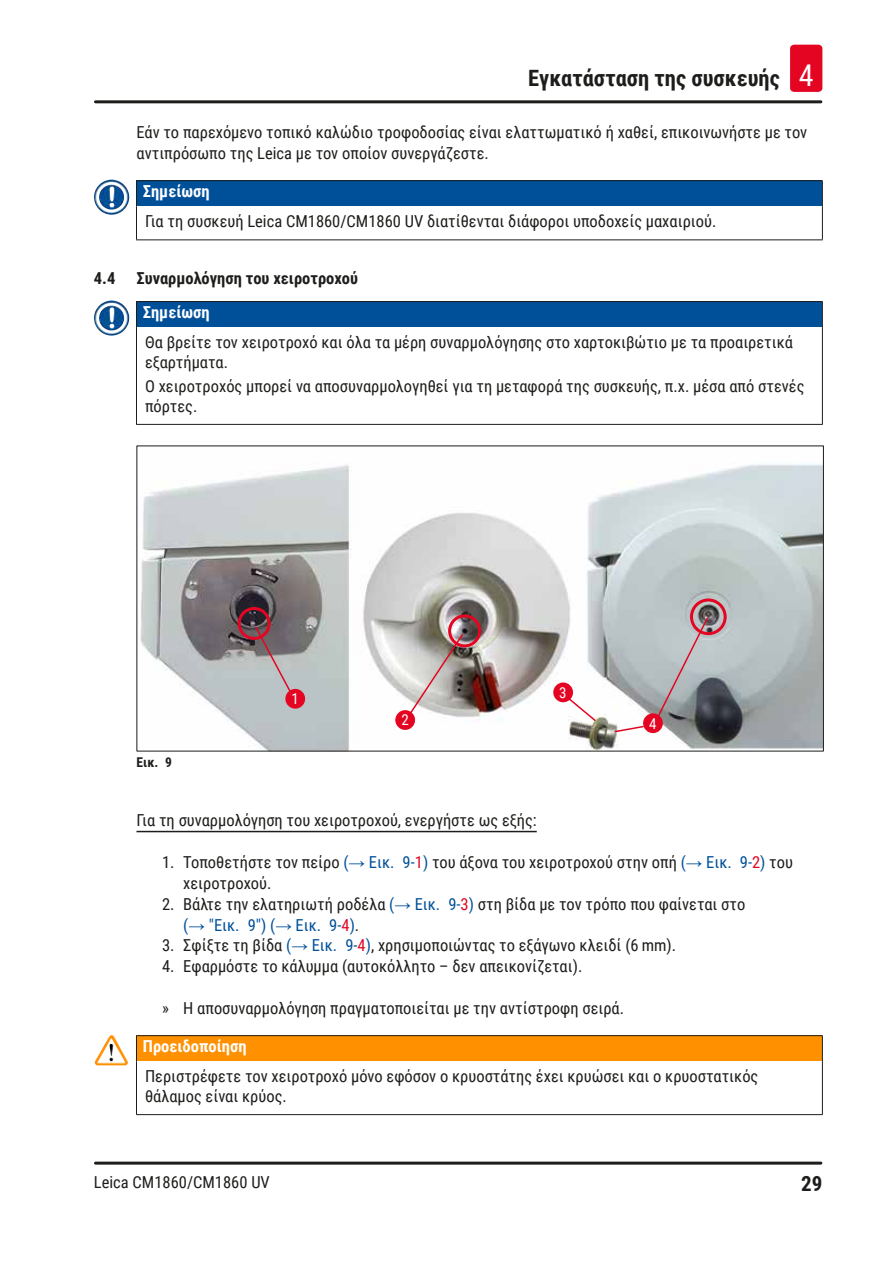
<style>
.page{position:relative;width:893px;height:1263px;background:#fff}
.page>*{position:absolute;margin:0;border:0;box-sizing:border-box;transform-origin:0 0}
.t1{font:700 22.5px "Roboto Condensed";color:#1d1d1b}
.t2{font:700 21px "Roboto Condensed";color:#1d1d1b}
.Description_text{font:16.5px/20.9px "Roboto Condensed";color:#1d1d1b}
.Source_of_danger{font:16.5px/19.8px "Roboto Condensed";color:#1d1d1b}
.I_Topic{font:16.5px "Roboto Condensed";color:#1d1d1b}
.t3{font:700 16.5px "Roboto Condensed";color:#1d1d1b}
.Signalword__no_use_a{font:700 16.5px "Roboto Condensed";color:#fff}
.t4{font:15px "Roboto Condensed";color:#fff}
.t5{font:700 13.5px "Roboto Condensed";color:#1d1d1b}
.s1{font-weight:400;font-size:30px;color:#fff}
.s2{color:#005099}
.s3{font-family:"Arial";color:#005099}
.s4{color:#e40522}
</style>
<div class="page">
<hr style="left:95px;top:100px;width:726px;height:3px;background:#1d1d1b">
<hr style="left:95px;top:1161px;width:726px;height:3px;background:#1d1d1b">
<div style="left:790px;top:45px;width:32px;height:47px;background:#e40522;border-radius:4px"></div>
<hr style="left:136px;top:831px;width:401px;height:1px;background:#1d1d1b">
<div style="left:136px;top:181px;width:686px;height:25px;background:#005099"></div>
<hr style="left:136px;top:206px;width:1px;height:33px;background:#1d1d1b">
<hr style="left:822px;top:206px;width:1px;height:33px;background:#1d1d1b">
<hr style="left:136px;top:239px;width:687px;height:1px;background:#1d1d1b">
<hr style="left:136px;top:180px;width:687px;height:1px;background:#1d1d1b">
<svg style="left:136px;top:181px;width:1px;height:25px"></svg>
<svg style="left:822px;top:181px;width:1px;height:25px"></svg>
<img style="left:94px;top:180px;width:26px;height:35px">
<div style="left:136px;top:302px;width:686px;height:25px;background:#005099"></div>
<hr style="left:136px;top:327px;width:1px;height:97px;background:#1d1d1b">
<hr style="left:822px;top:327px;width:1px;height:97px;background:#1d1d1b">
<hr style="left:136px;top:424px;width:687px;height:1px;background:#1d1d1b">
<hr style="left:136px;top:301px;width:687px;height:1px;background:#1d1d1b">
<svg style="left:136px;top:302px;width:1px;height:25px"></svg>
<svg style="left:822px;top:302px;width:1px;height:25px"></svg>
<img style="left:94px;top:300px;width:26px;height:36px">
<img style="left:140px;top:464px;width:682px;height:285px">
<svg style="left:254px;top:625px;width:39px;height:69px;background:#9c9497"></svg>
<svg style="left:405px;top:633px;width:59px;height:87px;background:#bab2af"></svg>
<svg style="left:655px;top:616px;width:54px;height:105px;background:#a6a7aa"></svg>
<svg style="left:613px;top:725px;width:32px;height:8px"></svg>
<svg style="left:567px;top:696px;width:30px;height:26px"></svg>
<div style="left:238px;top:607px;width:33px;height:33px;border:3px solid #e40522;border-radius:50%"></div>
<div style="left:448px;top:614px;width:33px;height:33px;border:3px solid #e40522;border-radius:50%"></div>
<div style="left:690px;top:598px;width:37px;height:37px;border:3px solid #e40522;border-radius:50%"></div>
<div style="left:285px;top:689px;width:20px;height:20px;background:#e40522;border-radius:50%"></div>
<div style="left:395px;top:710px;width:20px;height:20px;background:#e40522;border-radius:50%"></div>
<div style="left:553px;top:682px;width:20px;height:20px;background:#e40522;border-radius:50%"></div>
<div style="left:643px;top:713px;width:20px;height:20px;background:#e40522;border-radius:50%"></div>
<div style="left:136px;top:1036px;width:686px;height:25px;background:#ff9000"></div>
<hr style="left:136px;top:1061px;width:1px;height:53px;background:#1d1d1b">
<hr style="left:822px;top:1061px;width:1px;height:53px;background:#1d1d1b">
<hr style="left:136px;top:1114px;width:687px;height:1px;background:#1d1d1b">
<hr style="left:136px;top:1035px;width:687px;height:1px;background:#1d1d1b">
<svg style="left:136px;top:1036px;width:1px;height:25px"></svg>
<svg style="left:822px;top:1036px;width:1px;height:25px"></svg>
<img style="left:97px;top:1035px;width:14px;height:23px">
<h1 class="t1" style="left:528px;top:63px;width:287px">Εγκατάσταση της συσκευής <span class="s1">4</span></h1>
<p class="Description_text" style="left:136px;top:121px;width:672px">Εάν το παρεχόμενο τοπικό καλώδιο τροφοδοσίας είναι ελαττωματικό ή χαθεί, επικοινωνήστε με τον αντιπρόσωπο της Leica με τον οποίον συνεργάζεστε.</p>
<p class="Signalword__no_use_a" style="left:143px;top:180px;width:68px">Σημείωση</p>
<p class="Source_of_danger" style="left:145px;top:211px;width:573px">Για τη συσκευή Leica CM1860/CM1860 UV διατίθενται διάφοροι υποδοχείς μαχαιριού.</p>
<p class="t3" style="left:94px;top:267px;width:23px">4.4</p>
<p class="t3" style="left:136px;top:267px;width:223px">Συναρμολόγηση του χειροτροχού</p>
<p class="Signalword__no_use_a" style="left:143px;top:301px;width:68px">Σημείωση</p>
<p class="Source_of_danger" style="left:145px;top:332px;width:650px">Θα βρείτε τον χειροτροχό και όλα τα μέρη συναρμολόγησης στο χαρτοκιβώτιο με τα προαιρετικά εξαρτήματα.</p>
<p class="Source_of_danger" style="left:145px;top:375px;width:661px">Ο χειροτροχός μπορεί να αποσυναρμολογηθεί για τη μεταφορά της συσκευής, π.χ. μέσα από στενές πόρτες.</p>
<p class="t5" style="left:137px;top:752px;width:37px">Εικ. 9</p>
<p class="t4" style="left:291px;top:688px;width:9px">1</p>
<p class="t4" style="left:401px;top:709px;width:9px">2</p>
<p class="t4" style="left:559px;top:682px;width:9px">3</p>
<p class="t4" style="left:649px;top:713px;width:9px">4</p>
<p class="I_Topic" style="left:136px;top:809px;width:402px">Για τη συναρμολόγηση του χειροτροχού, ενεργήστε ως εξής:</p>
<p class="Description_text" style="left:183px;top:851px;width:611px;text-indent:-21px">1. Τοποθετήστε τον πείρο <span class="s2">(</span><span class="s3">→</span> <span class="s2">Εικ. 9‑</span><span class="s4">1</span><span class="s2">)</span> του άξονα του χειροτροχού στην οπή <span class="s2">(</span><span class="s3">→</span> <span class="s2">Εικ. 9‑</span><span class="s4">2</span><span class="s2">)</span> του χειροτροχού.</p>
<p class="Description_text" style="left:183px;top:893px;width:564px;text-indent:-21px">2. Βάλτε την ελατηριωτή ροδέλα <span class="s2">(</span><span class="s3">→</span> <span class="s2">Εικ. 9‑</span><span class="s4">3</span><span class="s2">)</span> στη βίδα με τον τρόπο που φαίνεται στο <span class="s2">(</span><span class="s3">→</span> <span class="s2">"Εικ. 9") (</span><span class="s3">→</span> <span class="s2">Εικ. 9‑</span><span class="s4">4</span><span class="s2">)</span>.</p>
<p class="Description_text" style="left:162px;top:934px;width:516px">3. Σφίξτε τη βίδα <span class="s2">(</span><span class="s3">→</span> <span class="s2">Εικ. 9‑</span><span class="s4">4</span><span class="s2">)</span>, χρησιμοποιώντας το εξάγωνο κλειδί (6 mm).</p>
<p class="Description_text" style="left:162px;top:955px;width:422px">4. Εφαρμόστε το κάλυμμα (αυτοκόλλητο – δεν απεικονίζεται).</p>
<p class="Description_text" style="left:162px;top:997px;width:464px">» Η αποσυναρμολόγηση πραγματοποιείται με την αντίστροφη σειρά.</p>
<p class="Signalword__no_use_a" style="left:143px;top:1035px;width:105px">Προειδοποίηση</p>
<p class="Source_of_danger" style="left:145px;top:1066px;width:615px">Περιστρέφετε τον χειροτροχό μόνο εφόσον ο κρυοστάτης έχει κρυώσει και ο κρυοστατικός θάλαμος είναι κρύος.</p>
<p class="Description_text" style="left:94px;top:1171px;width:177px">Leica CM1860/CM1860 UV</p>
<p class="t2" style="left:801px;top:1169px;width:23px">29</p>
</div>
